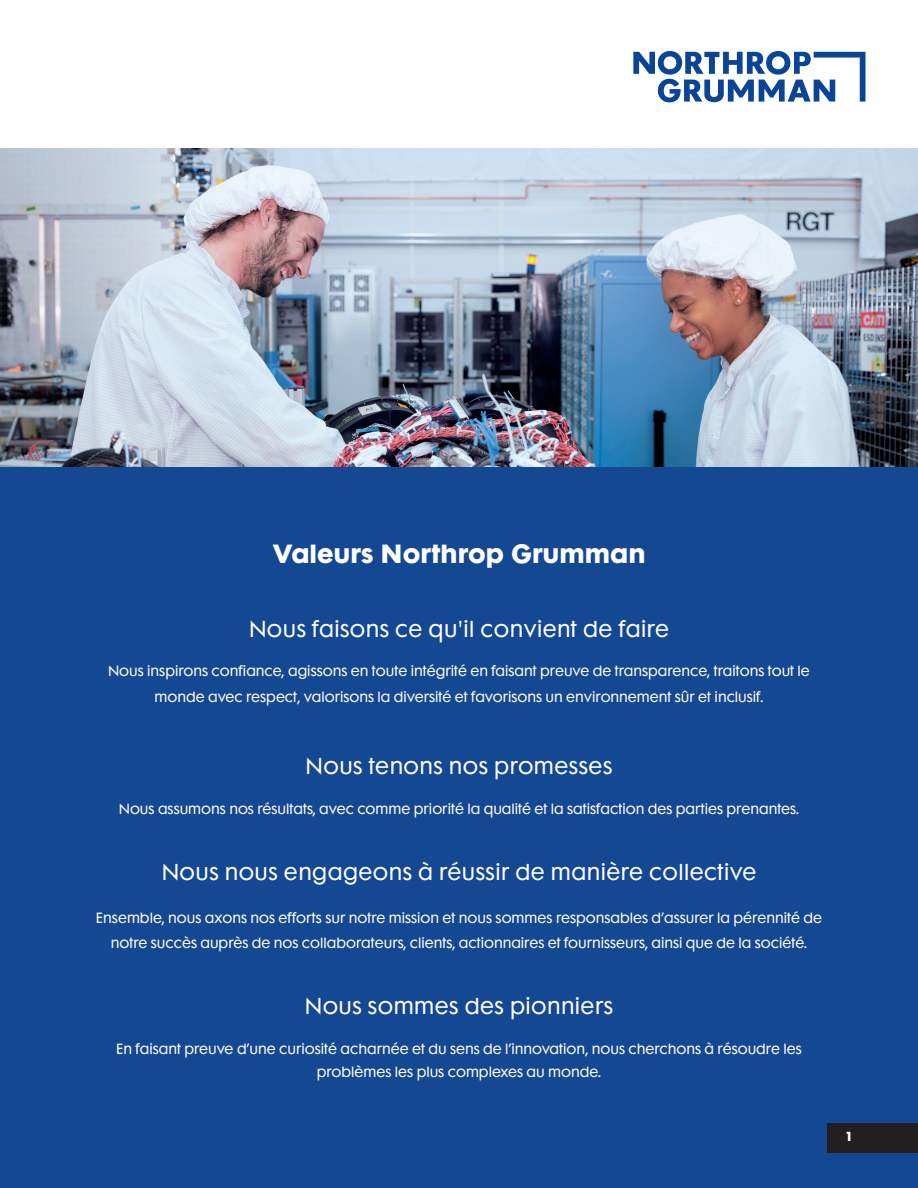
<style>
.page{position:relative;width:918px;height:1188px;background:#fff}
.page>*{position:absolute;margin:0;border:0;box-sizing:border-box;transform-origin:0 0}
.h2_section_header{font:700 24px "Futura Maxi Std";color:#fff}
.H2_BLUE{font:21px "Futura Maxi Std";letter-spacing:.02em;color:#fff}
.H2_White{font:13.5px/25.5px "Futura Maxi Std";color:#fff;text-align:center}
.t1{font:700 12px "Futura Maxi Std";color:#fff}
</style>
<div class="page">
<div style="left:0;top:467px;width:918px;height:721px;background:#154892"></div>
<svg style="left:633px;top:51px;width:232px;height:51px"></svg>
<img style="left:0;top:148px;width:918px;height:319px">
<div style="left:827px;top:1123px;width:91px;height:29px;background:#231f20"></div>
<p class="h2_section_header" style="left:272px;top:536px;width:375px">Valeurs Northrop Grumman</p>
<p class="H2_BLUE" style="left:249px;top:616px;width:422px">Nous faisons ce qu'il convient de faire</p>
<p class="H2_White" style="left:108px;top:658px;width:703px">Nous inspirons confiance, agissons en toute intégrité en faisant preuve de transparence, traitons tout le monde avec respect, valorisons la diversité et favorisons un environnement sûr et inclusif.</p>
<p class="H2_BLUE" style="left:306px;top:753px;width:308px">Nous tenons nos promesses</p>
<p class="H2_White" style="left:119px;top:796px;width:682px">Nous assumons nos résultats, avec comme priorité la qualité et la satisfaction des parties prenantes.</p>
<p class="H2_BLUE" style="left:162px;top:859px;width:596px">Nous nous engageons à réussir de manière collective</p>
<p class="H2_White" style="left:96px;top:905px;width:728px">Ensemble, nous axons nos efforts sur notre mission et nous sommes responsables d’assurer la pérennité de notre succès auprès de nos collaborateurs, clients, actionnaires et fournisseurs, ainsi que de la société.</p>
<p class="H2_BLUE" style="left:305px;top:993px;width:310px">Nous sommes des pionniers</p>
<p class="H2_White" style="left:116px;top:1038px;width:687px;line-height:22.5px">En faisant preuve d’une curiosité acharnée et du sens de l’innovation, nous cherchons à résoudre les problèmes les plus complexes au monde.</p>
<p class="t1" style="left:847px;top:1128px;width:7px">1</p>
</div>
